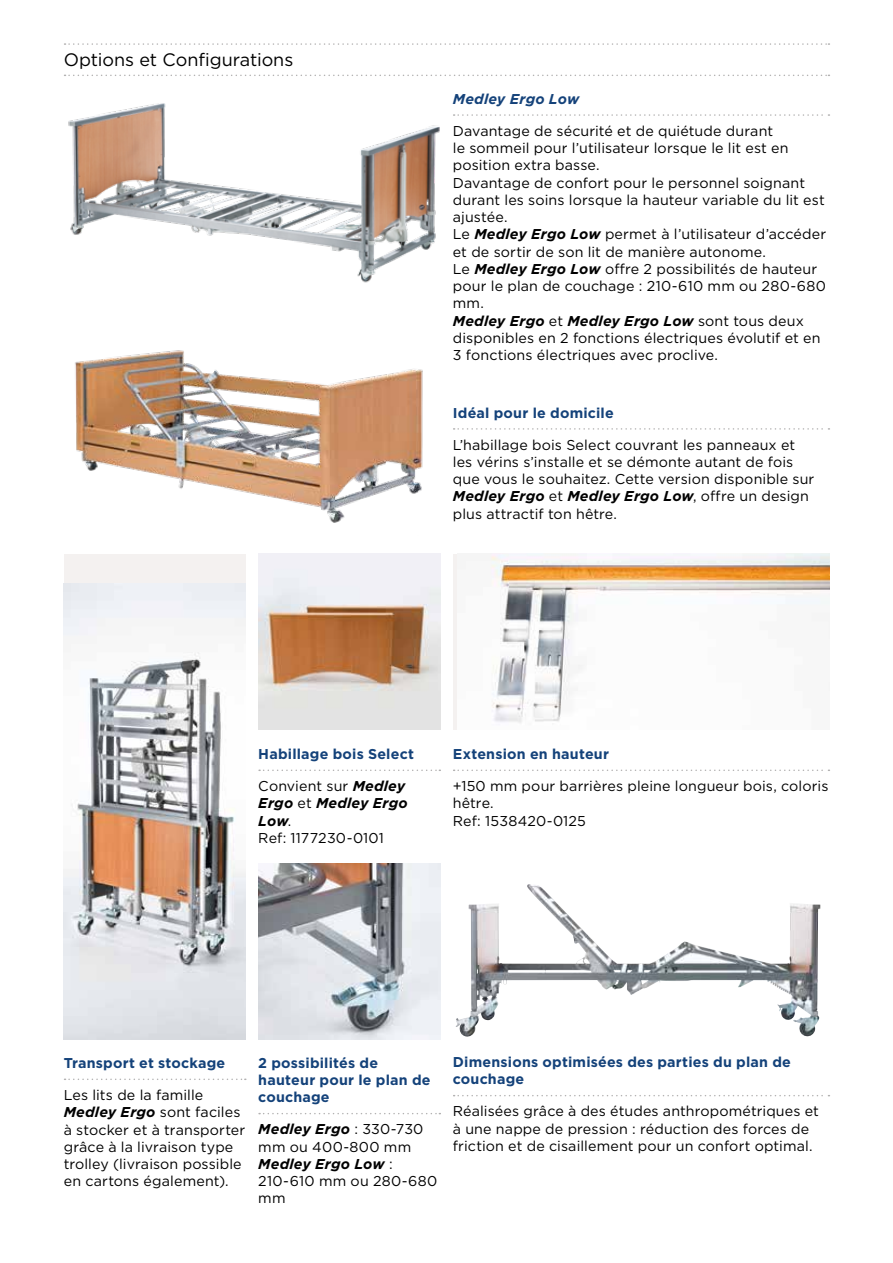
<style>
.page{position:relative;width:893px;height:1263px;background:#fff}
.page>*{position:absolute;margin:0;border:0;box-sizing:border-box;transform-origin:0 0}
.t1{font:18px "Gotham";letter-spacing:-.005em;color:#000}
.t2{font:14.25px/17.2px "Gotham";letter-spacing:.01em;color:#000}
.t3{font:700 14.25px/17.2px "Gotham";letter-spacing:.015em;color:#14427a}
.t4{font:italic 700 14.25px "Gotham";letter-spacing:.01em;color:#14427a}
.s1{font-weight:700;font-style:italic}
</style>
<div class="page">
<div style="left:64px;top:554px;width:182px;height:485px;background:#f4f1f0"></div>
<img style="left:64px;top:584px;width:182px;height:455px">
<img style="left:258px;top:554px;width:182px;height:176px">
<svg style="left:259px;top:769px;width:181px;height:2px"></svg>
<img style="left:490px;top:554px;width:339px;height:169px">
<svg style="left:454px;top:769px;width:375px;height:2px"></svg>
<svg style="left:454px;top:1095px;width:375px;height:1px"></svg>
<svg style="left:65px;top:1078px;width:181px;height:2px"></svg>
<img style="left:258px;top:863px;width:182px;height:176px">
<svg style="left:259px;top:1113px;width:181px;height:1px"></svg>
<img style="left:455px;top:887px;width:161px;height:150px">
<svg style="left:65px;top:43px;width:764px;height:2px"></svg>
<svg style="left:65px;top:75px;width:764px;height:1px"></svg>
<img style="left:68px;top:103px;width:372px;height:180px">
<svg style="left:454px;top:114px;width:375px;height:2px"></svg>
<img style="left:75px;top:350px;width:348px;height:173px">
<svg style="left:454px;top:428px;width:375px;height:2px"></svg>
<p class="t1" style="left:64px;top:48px;width:231px">Options et Configurations</p>
<p class="t4" style="left:453px;top:89px;width:128px">Medley Ergo Low</p>
<p class="t2" style="left:453px;top:122px;width:375px">Davantage de sécurité et de quiétude durant<br>le sommeil pour l’utilisateur lorsque le lit est en position extra basse.<br>Davantage de confort pour le personnel soignant durant les soins lorsque la hauteur variable du lit est ajustée.<br>Le <span class="s1">Medley Ergo Low</span> permet à l’utilisateur d’accéder et de sortir de son lit de manière autonome.<br>Le <span class="s1">Medley Ergo Low</span> offre 2 possibilités de hauteur pour le plan de couchage : 210-610 mm ou 280-680 mm.<br><span class="s1">Medley Ergo</span> et <span class="s1">Medley Ergo Low</span> sont tous deux disponibles en 2 fonctions électriques évolutif et en 3 fonctions électriques avec proclive.</p>
<p class="t3" style="left:453px;top:404px;width:162px">Idéal pour le domicile</p>
<p class="t2" style="left:453px;top:436px;width:363px">L’habillage bois Select couvrant les panneaux et les vérins s’installe et se démonte autant de fois que vous le souhaitez. Cette version disponible sur <span class="s1">Medley Ergo</span> et <span class="s1">Medley Ergo Low</span>, offre un design plus attractif ton hêtre.</p>
<p class="t3" style="left:258px;top:745px;width:157px">Habillage bois Select</p>
<p class="t2" style="left:258px;top:777px;width:151px">Convient sur <span class="s1">Medley<br>Ergo</span> et <span class="s1">Medley Ergo<br>Low</span>.<br>Ref: 1177230-0101</p>
<p class="t3" style="left:453px;top:745px;width:158px">Extension en hauteur</p>
<p class="t2" style="left:453px;top:777px;width:377px">+150 mm pour barrières pleine longueur bois, coloris hêtre.<br>Ref: 1538420-0125</p>
<p class="t3" style="left:64px;top:1054px;width:163px">Transport et stockage</p>
<p class="t2" style="left:64px;top:1086px;width:183px">Les lits de la famille<br><span class="s1">Medley Ergo</span> sont faciles à stocker et à transporter grâce à la livraison type trolley (livraison possible en cartons également).</p>
<p class="t3" style="left:258px;top:1054px;width:174px">2 possibilités de hauteur pour le plan de couchage</p>
<p class="t2" style="left:258px;top:1120px;width:180px"><span class="s1">Medley Ergo</span> : 330-730 mm ou 400-800 mm<br><span class="s1">Medley Ergo Low</span> :<br>210-610 mm ou 280-680 mm</p>
<p class="t3" style="left:453px;top:1053px;width:340px">Dimensions optimisées des parties du plan de couchage</p>
<p class="t2" style="left:453px;top:1102px;width:368px">Réalisées grâce à des études anthropométriques et à une nappe de pression : réduction des forces de friction et de cisaillement pour un confort optimal.</p>
</div>
